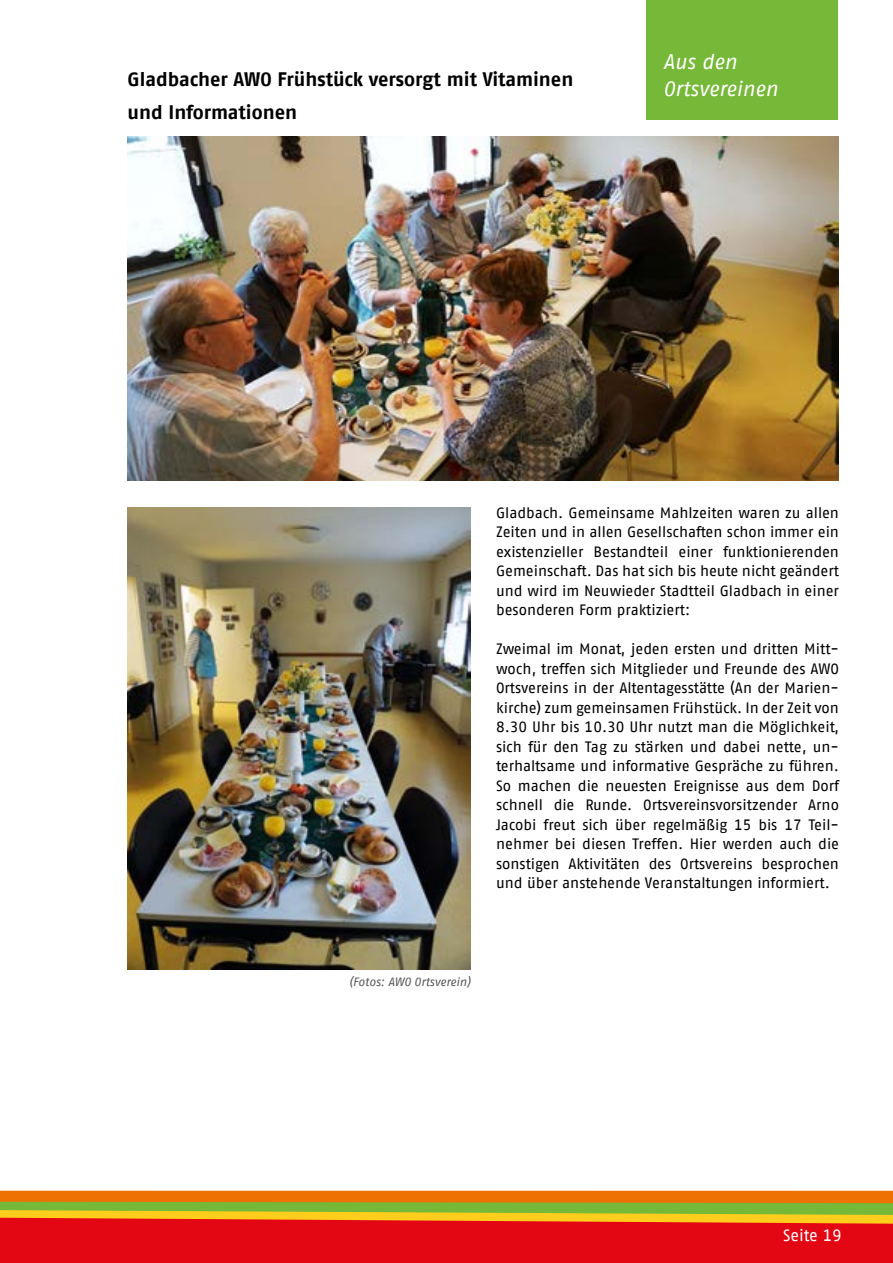
<style>
.page{position:relative;width:893px;height:1263px;background:#fff}
.page>*{position:absolute;margin:0;border:0;box-sizing:border-box;transform-origin:0 0}
.t1{font:italic 21px/27px "AWO Fago Office";letter-spacing:-.005em;color:#fff}
.t2{font:700 19.5px/33px "AWO Fago Office";color:#000}
.t3{font:16.5px "AWO Fago Office";color:#fff}
.t4{font:15px/19.5px "AWO Fago Office";color:#000;text-align:justify}
.t5{font:italic 12px "AWO Fago Office";letter-spacing:-.005em;color:#575756}
</style>
<div class="page">
<div style="left:0;top:1209px;width:893px;height:54px;background:#e30613"></div>
<svg style="left:0;top:1191px;width:893px;height:33px;background:#cc931a"></svg>
<img style="left:128px;top:507px;width:342px;height:462px">
<img style="left:128px;top:136px;width:711px;height:344px">
<div style="left:646px;top:0;width:192px;height:119px;background:#76b837"></div>
<h2 class="t2" style="left:128px;top:62px;width:447px">Gladbacher AWO Frühstück versorgt mit Vitaminen und Informationen</h2>
<h1 class="t1" style="left:663px;top:48px;width:116px">Aus den<br>Ortsvereinen</h1>
<p class="t4" style="left:496px;top:502px;width:344px">Gladbach. Gemeinsame Mahlzeiten waren zu allen Zeiten und in allen Gesellschaften schon immer ein existenzieller Bestandteil einer funktionierenden Gemeinschaft. Das hat sich bis heute nicht geändert und wird im Neuwieder Stadtteil Gladbach in einer besonderen Form praktiziert:</p>
<p class="t4" style="left:496px;top:639px;width:344px">Zweimal im Monat, jeden ersten und dritten Mitt&shy;woch, treffen sich Mitglieder und Freunde des AWO Ortsvereins in der Altentagesstätte (An der Marien&shy;kirche) zum gemeinsamen Frühstück. In der Zeit von 8.30 Uhr bis 10.30 Uhr nutzt man die Möglichkeit, sich für den Tag zu stärken und dabei nette, un&shy;terhaltsame und informative Gespräche zu führen.<br>So machen die neuesten Ereignisse aus dem Dorf schnell die Runde. Ortsvereinsvorsitzender Arno Jacobi freut sich über regelmäßig 15 bis 17 Teil&shy;nehmer bei diesen Treffen. Hier werden auch die sonstigen Aktivitäten des Ortsvereins besprochen und über anstehende Veranstaltungen informiert.</p>
<p class="t5" style="left:349px;top:975px;width:123px">(Fotos: AWO Ortsverein)</p>
<p class="t3" style="left:783px;top:1225px;width:60px">Seite 19</p>
</div>
